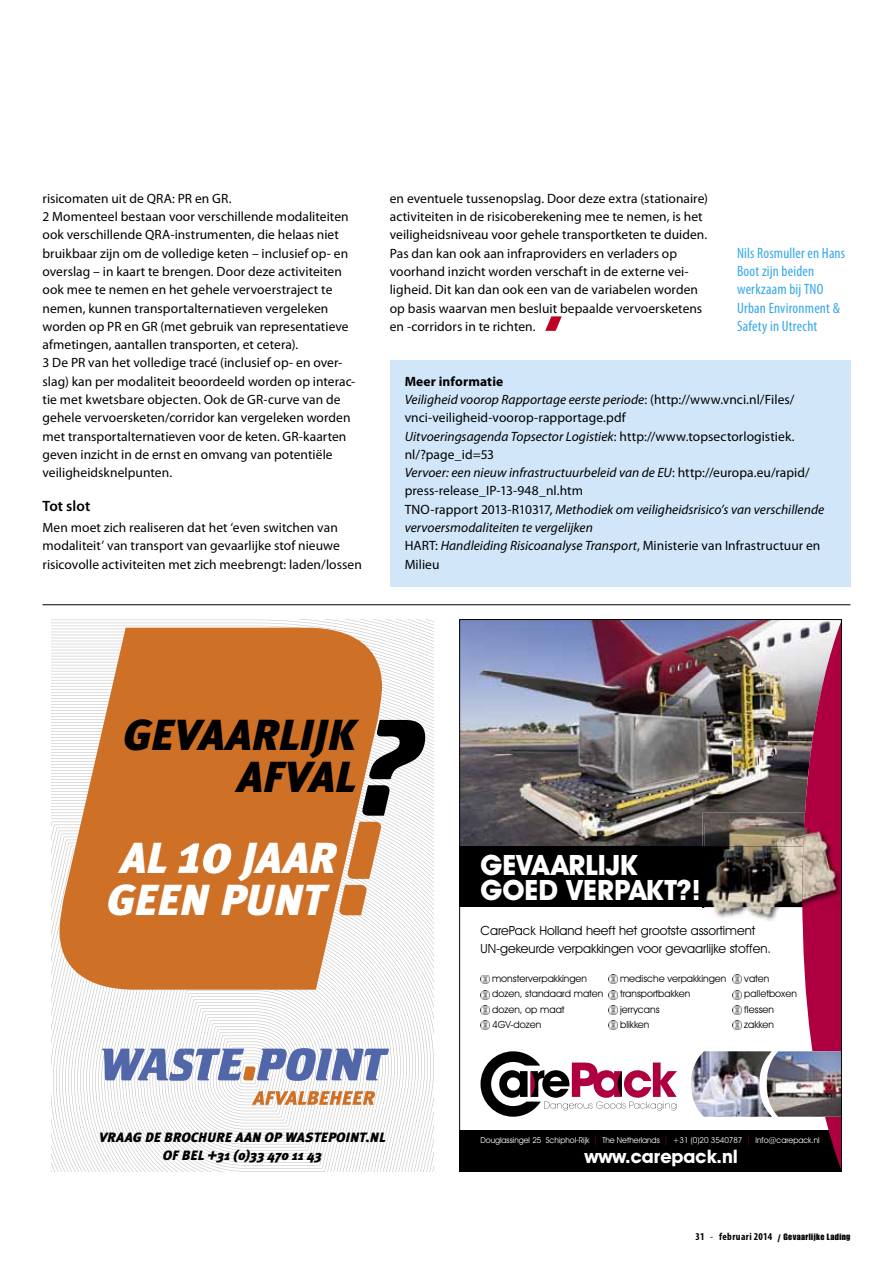
<style>
.page{position:relative;width:893px;height:1263px;background:#fff}
.page>*{position:absolute;margin:0;border:0;box-sizing:border-box;transform-origin:0 0}
.t1{font:italic 900 43.35px/41.7px "Meta Plus";letter-spacing:-.01em;color:#fff;text-align:center}
.t2{font:italic 900 43.35px/41.7px "Meta Plus";letter-spacing:-.015em;color:#000;text-align:right}
.t3{font:700 28.2px/24.9px "Avant Garde IT Cby BT";color:#fff}
.t4{font:700 18.6px "Avant Garde IT Cby BT";color:#fff}
.t5{font:condensed 15px/18.3px "Myriad Pro";letter-spacing:.015em;color:#36a7e9}
.t6{font:600 15px "Myriad Pro";color:#000}
.t7{font:13.5px/18.3px "Myriad Pro";letter-spacing:.005em;color:#000}
.t8{font:italic 13.5px/18.3px "Myriad Pro";letter-spacing:.005em;color:#000}
.t9{font:italic 900 13.5px/18px "Meta Plus";letter-spacing:.01em;color:#000;text-align:center}
.t10{font:12.75px/17.5px "Avant Garde IT Cby BT";color:#000}
.t11{font:9.9px/15.1px "Avant Garde IT Cby BT";color:#000}
.t12{font:9px "Impact LT Std";letter-spacing:.045em;color:#000}
.t13{font:8.25px "Avant Garde IT Cby BT";color:#fff}
.s1{font-weight:700;font-style:normal}
.s2{font-style:normal}
.s3{font-size:57.3px}
.s4{color:#ae0040}
.s5{font-family:"Myriad Pro";font-weight:700;font-stretch:condensed;font-size:10.5px}
.s6{font-family:"Myriad Pro";font-stretch:condensed;font-size:10.5px}
.s7{font-size:10.5px}
</style>
<div class="page">
<svg style="left:545px;top:316px;width:17px;height:15px"></svg>
<div style="left:390px;top:361px;width:460px;height:226px;background:#d1e6f9"></div>
<svg style="left:60px;top:628px;width:322px;height:362px;background:#d48344"></svg>
<div style="left:177px;top:842px;width:55px;height:33px;background:#cf7027"></div>
<svg style="left:362px;top:785px;width:27px;height:31px"></svg>
<svg style="left:369px;top:720px;width:56px;height:59px"></svg>
<svg style="left:339px;top:885px;width:28px;height:30px"></svg>
<svg style="left:348px;top:822px;width:33px;height:57px"></svg>
<svg style="left:102px;top:966px;width:287px;height:206px"></svg>
<div style="left:459px;top:1130px;width:383px;height:42px;background:#000"></div>
<img style="left:461px;top:621px;width:230px;height:225px">
<svg style="left:480px;top:975px;width:9px;height:9px"></svg>
<svg style="left:480px;top:990px;width:9px;height:9px"></svg>
<svg style="left:480px;top:1005px;width:9px;height:9px"></svg>
<svg style="left:480px;top:1021px;width:9px;height:8px"></svg>
<svg style="left:608px;top:975px;width:9px;height:9px"></svg>
<svg style="left:608px;top:990px;width:9px;height:9px"></svg>
<svg style="left:608px;top:1005px;width:9px;height:9px"></svg>
<svg style="left:608px;top:1021px;width:9px;height:8px"></svg>
<div style="left:459px;top:846px;width:383px;height:61px;background:#000"></div>
<svg style="left:480px;top:1051px;width:197px;height:66px"></svg>
<img style="left:691px;top:621px;width:149px;height:546px">
<img style="left:767px;top:1051px;width:73px;height:66px">
<hr style="left:43px;top:604px;width:807px;height:1px;background:#000">
<p class="t7" style="left:43px;top:189px;width:314px">risicomaten uit de QRA: PR en GR.<br>2 Momenteel bestaan voor verschillende modaliteiten ook verschillende QRA-instrumenten, die helaas niet bruikbaar zijn om de volledige keten – inclusief op- en overslag – in kaart te brengen. Door deze activiteiten ook mee te nemen en het gehele vervoerstraject te nemen, kunnen transportalternatieven vergeleken worden op PR en GR (met gebruik van representatieve afmetingen, aantallen transporten, et cetera).<br>3 De PR van het volledige tracé (inclusief op- en over&shy;slag) kan per modaliteit beoordeeld worden op interac&shy;tie met kwetsbare objecten. Ook de GR-curve van de gehele vervoersketen/corridor kan vergeleken worden met transportalternatieven voor de keten. GR-kaarten geven inzicht in de ernst en omvang van potentiële veiligheidsknelpunten.</p>
<p class="t6" style="left:43px;top:496px;width:49px">Tot slot</p>
<p class="t7" style="left:43px;top:518px;width:321px">Men moet zich realiseren dat het ‘even switchen van modaliteit’ van transport van gevaarlijke stof nieuwe risicovolle activiteiten met zich meebrengt: laden/lossen</p>
<p class="t7" style="left:390px;top:189px;width:320px">en eventuele tussenopslag. Door deze extra (stationaire) activiteiten in de risicoberekening mee te nemen, is het veiligheidsniveau voor gehele transportketen te duiden.<br>Pas dan kan ook aan infraproviders en verladers op voorhand inzicht worden verschaft in de externe vei&shy;ligheid. Dit kan dan ook een van de variabelen worden op basis waarvan men besluit bepaalde vervoersketens en -corridors in te richten.</p>
<p class="t5" style="left:737px;top:243px;width:110px">Nils Rosmuller en Hans<br>Boot zijn beiden werkzaam bij TNO<br>Urban Environment &amp;<br>Safety in Utrecht</p>
<p class="t8" style="left:405px;top:372px;width:421px"><span class="s1">Meer informatie<br></span>Veiligheid voorop Rapportage eerste periode<span class="s2">: (http://www.vnci.nl/Files/ vnci-veiligheid-voorop-rapportage.pdf<br></span>Uitvoeringsagenda Topsector Logistiek<span class="s2">: http://www.topsectorlogistiek. nl/?page_id=53<br></span>Vervoer: een nieuw infrastructuurbeleid van de EU<span class="s2">: http://europa.eu/rapid/ press-release_IP-13-948_nl.htm<br>TNO-rapport 2013-R10317,</span> Methodiek om veiligheidsrisico’s van verschillende vervoersmodaliteiten te vergelijken<br><span class="s2">HART:</span> Handleiding Risicoanalyse Transport<span class="s2">, Ministerie van Infrastructuur en Milieu</span></p>
<h1 class="t2" style="left:123px;top:715px;width:234px">GEVAARLIJK<br>AFVAL</h1>
<h1 class="t1" style="left:107px;top:838px;width:231px">AL <span class="s3">10</span> JAAR<br>GEEN PUNT</h1>
<h2 class="t3" style="left:480px;top:852px;width:222px">GEVAARLIJK<br>GOED VERPAKT?!</h2>
<p class="t10" style="left:480px;top:922px;width:292px">CarePack Holland heeft het grootste assortiment<br>UN-gekeurde verpakkingen voor gevaarlijke stoffen.</p>
<p class="t11" style="left:492px;top:971px;width:113px">monsterverpakkingen dozen, standaard maten dozen, op maat<br>4GV-dozen</p>
<p class="t11" style="left:620px;top:971px;width:108px">medische verpakkingen transportbakken jerrycans<br>blikken</p>
<p class="t11" style="left:744px;top:971px;width:54px">vaten palletboxen flessen zakken</p>
<p class="t9" style="left:99px;top:1128px;width:288px">VRAAG DE BROCHURE AAN OP WASTEPOINT.NL<br>OF BEL +31 (0)33 470 11 43</p>
<p class="t13" style="left:480px;top:1135px;width:341px">Douglassingel 25 Schiphol-Rijk <span class="s4">|</span> The Netherlands <span class="s4">|</span> +31 (0)20 3540787 <span class="s4">|</span> Info@carepack.nl</p>
<h3 class="t4" style="left:584px;top:1145px;width:155px">www.carepack.nl</h3>
<p class="t12" style="left:695px;top:1232px;width:156px"><span class="s5">31</span> <span class="s6">-</span> <span class="s5">februari 2014</span> <span class="s7">/</span> Gevaarlijke Lading</p>
</div>
